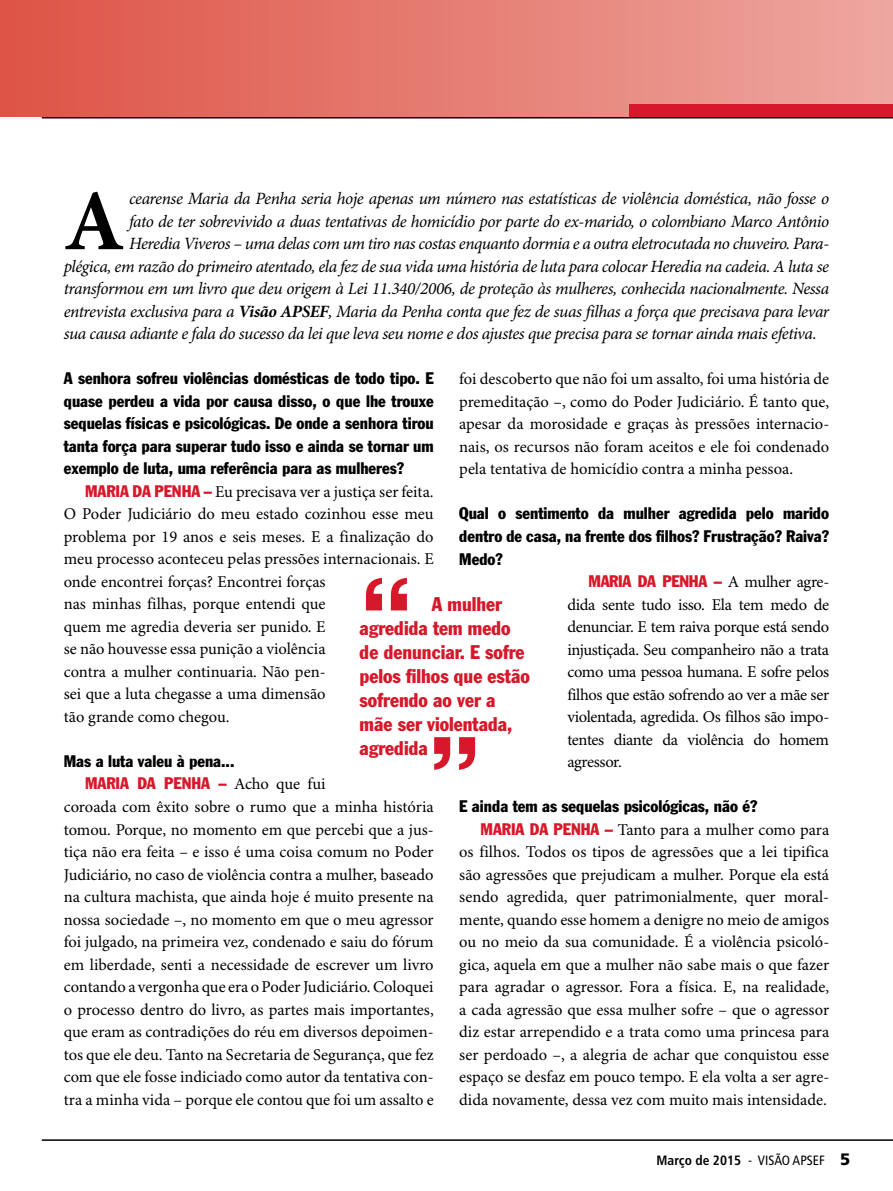
<style>
.page{position:relative;width:893px;height:1191px;background:#fff}
.page>*{position:absolute;margin:0;border:0;box-sizing:border-box;transform-origin:0 0}
.t1{font:900 condensed 105px "Swiss 721 BT";color:#d7182a}
.t2{font:700 86.55px "Minion Pro";color:#000}
.t3{font:condensed 19.5px/24px "Franklin Gothic Std";color:#d7182a}
.t4{font:italic 17.25px "Minion Pro";letter-spacing:-.025em;color:#000}
.t5{font:16.5px/22.5px "Minion Pro";color:#000;text-align:justify}
.t6{font:condensed 16.5px/22.5px "Franklin Gothic Std";color:#000;text-align:justify}
.t7{font:condensed 16.5px "Franklin Gothic Std";color:#d7182a}
.t8{font:700 condensed 13.5px "Frutiger LT Std";color:#000}
.s1{font-weight:700}
.s2{font-family:"Franklin Gothic Std";font-stretch:condensed;color:#d7182a}
.s3{font-weight:400}
.s4{font-weight:900;font-stretch:normal;font-size:16.5px}
</style>
<div class="page">
<div style="left:0;top:0;width:893px;height:117px;background:linear-gradient(to right,#de5546,#eda59e)"></div>
<hr style="left:42px;top:1139px;width:851px;height:1px;background:#000">
<hr style="left:42px;top:117px;width:851px;height:1px;background:#000">
<div style="left:629px;top:105px;width:264px;height:12px;background:#d7182a"></div>
<h2 class="t2" style="left:64px;top:160px;width:63px">A</h2>
<p class="t4" style="left:129px;top:188px;width:701px">cearense Maria da Penha seria hoje apenas um número nas estatísticas de violência doméstica, não fosse o</p>
<p class="t4" style="left:129px;top:211px;width:701px">fato de ter sobrevivido a duas tentativas de homicídio por parte do ex-marido, o colombiano Marco Antônio</p>
<p class="t4" style="left:129px;top:233px;width:701px">Heredia Viveros – uma delas com um tiro nas costas enquanto dormia e a outra eletrocutada no chuveiro. Para-</p>
<p class="t4" style="left:64px;top:256px;width:767px">plégica, em razão do primeiro atentado, ela fez de sua vida uma história de luta para colocar Heredia na cadeia. A luta se</p>
<p class="t4" style="left:64px;top:278px;width:767px">transformou em um livro que deu origem à Lei 11.340/2006, de proteção às mulheres, conhecida nacionalmente. Nessa</p>
<p class="t4" style="left:64px;top:301px;width:767px">entrevista exclusiva para a <span class="s1">Visão APSEF</span>, Maria da Penha conta que fez de suas filhas a força que precisava para levar</p>
<p class="t4" style="left:64px;top:323px;width:754px">sua causa adiante e fala do sucesso da lei que leva seu nome e dos ajustes que precisa para se tornar ainda mais efetiva.</p>
<p class="t6" style="left:64px;top:367px;width:371px">A senhora sofreu violências domésticas de todo tipo. E quase perdeu a vida por causa disso, o que lhe trouxe sequelas físicas e psicológicas. De onde a senhora tirou tanta força para superar tudo isso e ainda se tornar um exemplo de luta, uma referência para as mulheres?</p>
<p class="t7" style="left:85px;top:481px;width:22px">Maria</p>
<p class="t7" style="left:133px;top:481px;width:42px">da Penha</p>
<p class="t5" style="left:459px;top:368px;width:371px">foi descoberto que não foi um assalto, foi uma história de premeditação –, como do Poder Judiciário. É tanto que, apesar da morosidade e graças às pressões internacio&shy;nais, os recursos não foram aceitos e ele foi condenado pela tentativa de homicídio contra a minha pessoa.</p>
<p class="t6" style="left:459px;top:502px;width:371px">Qual o sentimento da mulher agredida pelo marido dentro de casa, na frente dos filhos? Frustração? Raiva?<br>Medo?</p>
<p class="t7" style="left:589px;top:571px;width:21px">Maria</p>
<p class="t7" style="left:638px;top:571px;width:44px">da Penha</p>
<p class="t5" style="left:64px;top:481px;width:371px;text-align:left;text-indent:140px"><span class="s2">–</span> Eu precisava ver a justiça ser feita.<br>O Poder Judiciário do meu estado cozinhou esse meu problema por 19 anos e seis meses. E a finalização do meu processo aconteceu pelas pressões internacionais. E onde encontrei forças? Encontrei forças<br>nas minhas filhas, porque entendi que<br>quem me agredia deveria ser punido. E<br>se não houvesse essa punição a violência<br>contra a mulher continuaria. Não pen-<br>sei que a luta chegasse a uma dimensão<br>tão grande como chegou.</p>
<p class="t6" style="left:64px;top:750px;width:172px">Mas a luta valeu à pena...</p>
<p class="t7" style="left:85px;top:773px;width:22px">Maria</p>
<p class="t7" style="left:137px;top:773px;width:46px">da Penha</p>
<p class="t5" style="left:567px;top:571px;width:263px;text-indent:147px"><span class="s2">–</span> A mulher agre&shy;dida sente tudo isso. Ela tem medo de denunciar. E tem raiva porque está sendo injustiçada. Seu companheiro não a trata como uma pessoa humana. E sofre pelos filhos que estão sofrendo ao ver a mãe ser violentada, agredida. Os filhos são impo&shy;tentes diante da violência do homem agressor.</p>
<p class="t6" style="left:459px;top:795px;width:300px">E ainda tem as sequelas psicológicas, não é?</p>
<p class="t7" style="left:480px;top:818px;width:22px">Maria</p>
<p class="t7" style="left:530px;top:818px;width:43px">da Penha</p>
<h1 class="t1" style="left:360px;top:557px;width:55px">“</h1>
<p class="t3" style="left:360px;top:591px;width:172px;text-indent:72px">A mulher agredida tem medo de denunciar. E sofre pelos filhos que estão sofrendo ao ver a mãe ser violentada, agredida</p>
<h1 class="t1" style="left:428px;top:715px;width:55px">”</h1>
<p class="t5" style="left:64px;top:773px;width:371px;text-align:left;text-indent:155px"><span class="s2">–</span> Acho que fui<br>coroada com êxito sobre o rumo que a minha história tomou. Porque, no momento em que percebi que a jus&shy;tiça não era feita – e isso é uma coisa comum no Poder Judiciário, no caso de violência contra a mulher, baseado na cultura machista, que ainda hoje é muito presente na nossa sociedade –, no momento em que o meu agressor foi julgado, na primeira vez, condenado e saiu do fórum em liberdade, senti a necessidade de escrever um livro contando a vergonha que era o Poder Judiciário. Coloquei o processo dentro do livro, as partes mais importantes, que eram as contradições do réu em diversos depoimen&shy;tos que ele deu. Tanto na Secretaria de Segurança, que fez com que ele fosse indiciado como autor da tentativa con&shy;tra a minha vida – porque ele contou que foi um assalto e</p>
<p class="t5" style="left:459px;top:819px;width:371px;text-indent:146px"><span class="s2">–</span> Tanto para a mulher como para os filhos. Todos os tipos de agressões que a lei tipifica são agressões que prejudicam a mulher. Porque ela está sendo agredida, quer patrimonialmente, quer moral&shy;mente, quando esse homem a denigre no meio de amigos ou no meio da sua comunidade. É a violência psicoló&shy;gica, aquela em que a mulher não sabe mais o que fazer para agradar o agressor. Fora a física. E, na realidade, a cada agressão que essa mulher sofre – que o agressor diz estar arrependido e a trata como uma princesa para ser perdoado –, a alegria de achar que conquistou esse espaço se desfaz em pouco tempo. E ela volta a ser agre&shy;dida novamente, dessa vez com muito mais intensidade.</p>
<p class="t8" style="left:657px;top:1152px;width:195px">Março de 2015 <span class="s3">- VISÃO APSEF</span> <span class="s4">5</span></p>
</div>
